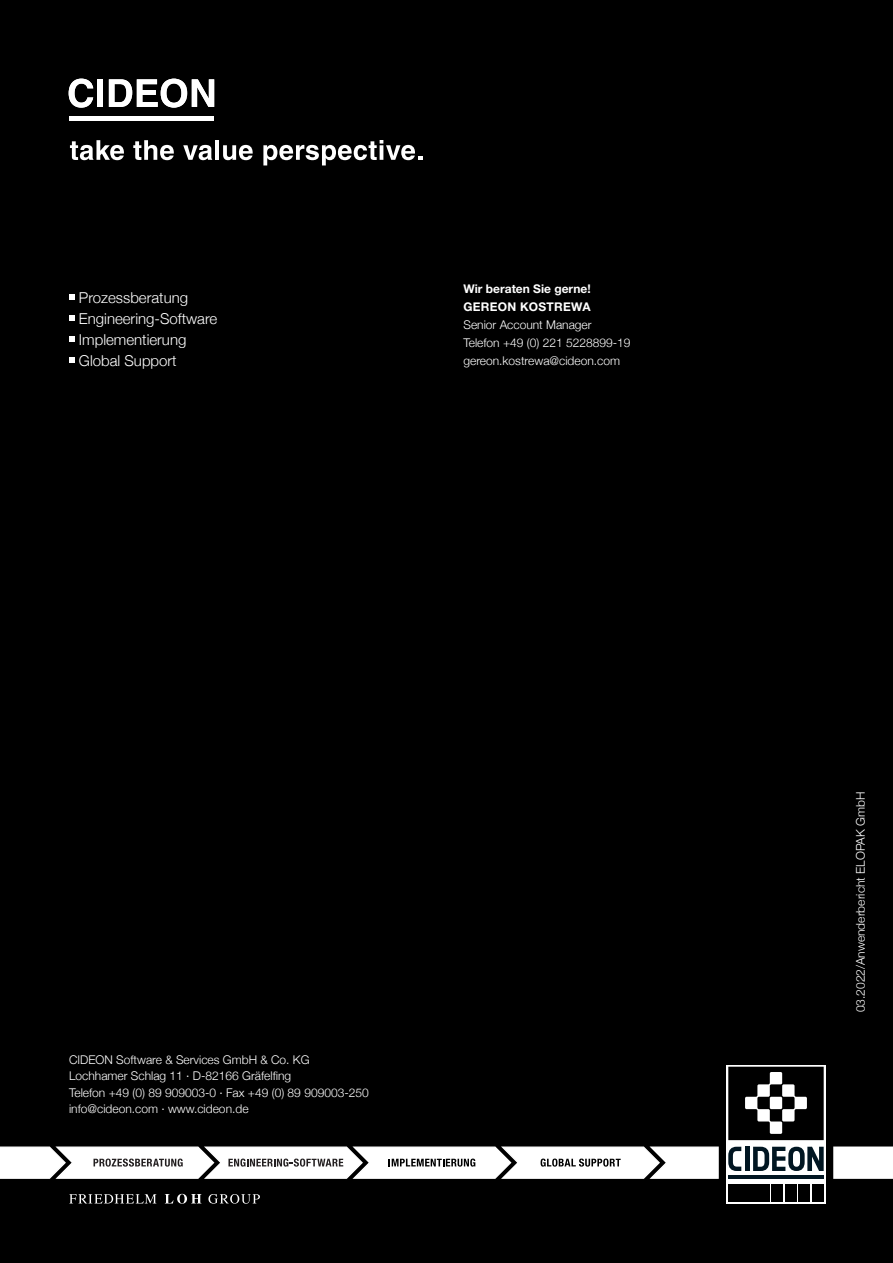
<style>
.page{position:relative;width:893px;height:1263px;background:#000}
.page>*{position:absolute;margin:0;border:0;box-sizing:border-box;transform-origin:0 0}
.t1{font:300 15px "Helvetica Neue";color:#fff}
.t2{font:300 12px/16.5px "Helvetica Neue";color:#fff}
.t3{font:700 12px "Helvetica Neue";color:#fff}
.t4{font:700 12px "Helvetica Neue";letter-spacing:.02em;color:#fff}
</style>
<div class="page">
<svg style="left:69px;top:295px;width:6px;height:5px"></svg>
<svg style="left:69px;top:316px;width:6px;height:5px"></svg>
<svg style="left:69px;top:337px;width:6px;height:5px"></svg>
<svg style="left:69px;top:358px;width:6px;height:5px"></svg>
<svg style="left:69px;top:1194px;width:191px;height:10px"></svg>
<svg style="left:726px;top:1065px;width:100px;height:138px;fill:#fff"></svg>
<div style="left:812px;top:1184px;width:12px;height:17px;background:#000"></div>
<div style="left:798px;top:1184px;width:12px;height:17px;background:#000"></div>
<div style="left:785px;top:1184px;width:12px;height:17px;background:#000"></div>
<div style="left:771px;top:1184px;width:12px;height:17px;background:#000"></div>
<div style="left:728px;top:1184px;width:42px;height:17px;background:#000"></div>
<svg style="left:728px;top:1067px;width:96px;height:73px"></svg>
<hr style="left:728px;top:1175px;width:96px;height:4px;background:#011622">
<svg style="left:728px;top:1147px;width:13px;height:24px"></svg>
<hr style="left:745px;top:1147px;width:4px;height:24px;background:#011622">
<svg style="left:753px;top:1147px;width:71px;height:24px"></svg>
<svg style="left:833px;top:1146px;width:60px;height:33px"></svg>
<svg style="left:0;top:1146px;width:719px;height:33px"></svg>
<hr style="left:70px;top:117px;width:144px;height:4px;background:#fff">
<svg style="left:69px;top:79px;width:24px;height:29px"></svg>
<div style="left:97px;top:79px;width:6px;height:28px;background:#fff"></div>
<svg style="left:109px;top:79px;width:105px;height:29px"></svg>
<svg style="left:70px;top:140px;width:54px;height:20px"></svg>
<svg style="left:133px;top:140px;width:41px;height:20px"></svg>
<svg style="left:183px;top:145px;width:29px;height:15px"></svg>
<hr style="left:215px;top:140px;width:4px;height:20px;background:#fff">
<svg style="left:223px;top:145px;width:30px;height:15px"></svg>
<svg style="left:263px;top:140px;width:159px;height:25px"></svg>
<p class="t1" style="left:79px;top:286px;width:111px">Prozessberatung</p>
<p class="t1" style="left:79px;top:307px;width:140px">Engineering-Software</p>
<p class="t1" style="left:79px;top:328px;width:109px">Implementierung</p>
<p class="t1" style="left:79px;top:349px;width:99px">Global Support</p>
<p class="t3" style="left:463px;top:282px;width:129px">Wir beraten Sie gerne!</p>
<p class="t4" style="left:463px;top:300px;width:129px">GEREON KOSTREWA</p>
<p class="t2" style="left:463px;top:316px;width:130px">Senior Account Manager</p>
<p class="t2" style="left:463px;top:334px;width:169px">Telefon +49 (0) 221 5228899-19</p>
<p class="t2" style="left:463px;top:352px;width:158px">gereon.kostrewa@cideon.com</p>
<p class="t2" style="left:69px;top:1050px;width:242px">CIDEON Software &amp; Services GmbH &amp; Co. KG<br>Lochhamer Schlag 11 · D-82166 Gräfelfing</p>
<p class="t2" style="left:69px;top:1083px;width:301px">Telefon +49 (0) 89 909003-0 · Fax +49 (0) 89 909003-250 info@cideon.com · www.cideon.de</p>
<p class="t2" style="left:851px;top:1012px;width:222px;rotate:-90deg">03.2022/Anwenderbericht ELOPAK GmbH</p>
</div>
